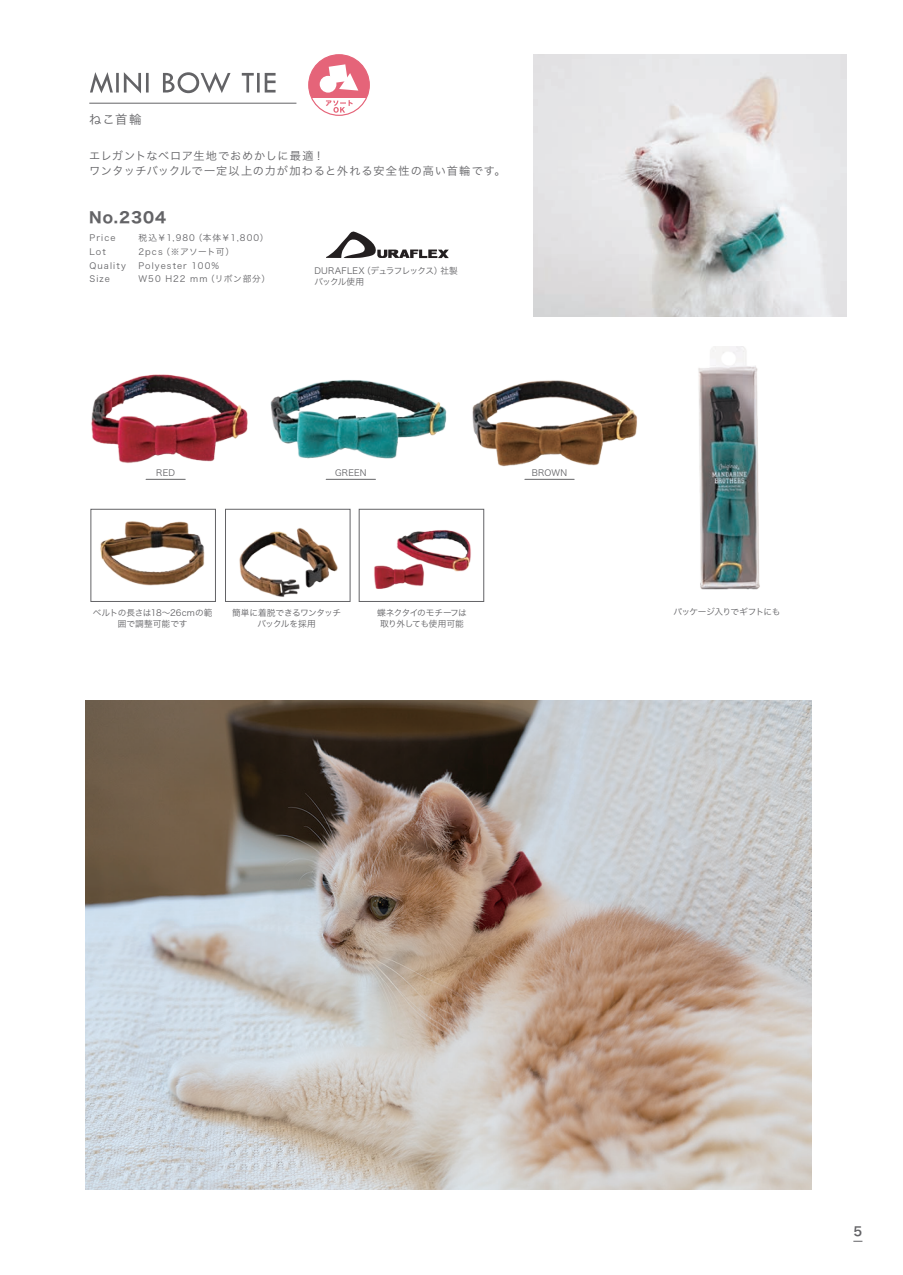
<style>
.page{position:relative;width:903px;height:1275px;background:#fff}
.page>*{position:absolute;margin:0;border:0;box-sizing:border-box;transform-origin:0 0}
.t1{font:14.88px "Hiragino Sans W7";letter-spacing:.06em;color:#636366}
.t2{font:12.42px "Hira Kaku Pro W3";color:#636366}
.t3{font:12.42px "Hira Kaku Pro W6";color:#636366}
.t4{font:11.2px/14.9px "Hira Kaku Pro W3";letter-spacing:.07em;color:#636366}
.t5{font:8.75px "Hiragino Sans W3";letter-spacing:.12em;color:#636366}
.t6{font:8.75px/11.2px "Hira Kaku Pro W3";letter-spacing:-.015em;color:#636366}
.t7{font:8.75px/11.2px "Hira Kaku Pro W3";letter-spacing:-.05em;color:#636366;text-align:center}
.t8{font:8.75px/11.2px "Hira Kaku Pro W3";letter-spacing:-.04em;color:#636366;text-align:center}
.t9{font:8.75px "Hira Kaku Pro W3";letter-spacing:-.06em;color:#636366}
.t10{font:8.75px "Hiragino Sans W3";letter-spacing:.07em;color:#636366}
</style>
<div class="page">
<svg style="left:90px;top:72px;width:186px;height:21px"></svg>
<hr style="left:89px;top:103px;width:207px;height:1px;background:#636366">
<svg style="left:326px;top:231px;width:123px;height:27px"></svg>
<img style="left:100px;top:521px;width:105px;height:65px">
<div style="left:91px;top:509px;width:125px;height:93px;border:1px solid #636366"></div>
<img style="left:239px;top:528px;width:99px;height:69px">
<div style="left:225px;top:509px;width:125px;height:93px;border:1px solid #636366"></div>
<img style="left:374px;top:530px;width:97px;height:59px">
<div style="left:359px;top:509px;width:125px;height:93px;border:1px solid #636366"></div>
<img style="left:698px;top:347px;width:62px;height:243px">
<img style="left:91px;top:374px;width:157px;height:89px">
<img style="left:270px;top:380px;width:172px;height:99px">
<img style="left:442px;top:380px;width:196px;height:100px">
<hr style="left:146px;top:479px;width:39px;height:1px;background:#636366">
<hr style="left:326px;top:479px;width:49px;height:1px;background:#636366">
<hr style="left:525px;top:479px;width:49px;height:1px;background:#636366">
<img style="left:86px;top:700px;width:726px;height:489px">
<img style="left:534px;top:55px;width:313px;height:262px">
<div style="left:309px;top:55px;width:60px;height:60px;background:#e56479;border-radius:50%"></div>
<svg style="left:311px;top:98px;width:56px;height:16px"></svg>
<div style="left:308px;top:54px;width:62px;height:62px;border:1px solid #e56479;border-radius:50%"></div>
<svg style="left:326px;top:100px;width:27px;height:13px"></svg>
<div style="left:320px;top:76px;width:16px;height:17px;background:#fff;border-radius:50%"></div>
<svg style="left:329px;top:64px;width:29px;height:27px"></svg>
<h2 class="t2" style="left:89px;top:108px;width:54px">ねこ首輪</h2>
<p class="t4" style="left:89px;top:147px;width:418px">エレガントなベロア生地でおめかしに最適！<br>ワンタッチバックルで一定以上の力が加わると外れる安全性の高い首輪です。</p>
<h1 class="t1" style="left:89px;top:206px;width:78px">No.2304</h1>
<p class="t5" style="left:90px;top:230px;width:28px">Price</p>
<p class="t5" style="left:139px;top:230px;width:132px">税込￥1,980（本体￥1,800）</p>
<p class="t5" style="left:90px;top:244px;width:18px">Lot</p>
<p class="t10" style="left:139px;top:244px;width:97px">2pcs（※アソート可）</p>
<p class="t5" style="left:90px;top:257px;width:38px">Quality</p>
<p class="t5" style="left:139px;top:257px;width:82px">Polyester 100%</p>
<p class="t5" style="left:90px;top:271px;width:22px">Size</p>
<p class="t5" style="left:139px;top:271px;width:133px">W50 H22 mm（リボン部分）</p>
<p class="t6" style="left:314px;top:265px;width:145px">DURAFLEX（デュラフレックス）社製バックル使用</p>
<p class="t6" style="left:156px;top:466px;width:20px">RED</p>
<p class="t6" style="left:335px;top:466px;width:33px">GREEN</p>
<p class="t6" style="left:532px;top:466px;width:37px">BROWN</p>
<p class="t6" style="left:93px;top:606px;width:121px;text-align:center">ベルトの長さは18～26cmの範囲で調整可能です</p>
<p class="t8" style="left:232px;top:606px;width:110px">簡単に着脱できるワンタッチバックルを採用</p>
<p class="t7" style="left:377px;top:606px;width:91px">蝶ネクタイのモチーフは取り外しても使用可能</p>
<p class="t9" style="left:673px;top:604px;width:109px">パッケージ入りでギフトにも</p>
<h2 class="t3" style="left:853px;top:1220px;width:10px">5</h2>
</div>
